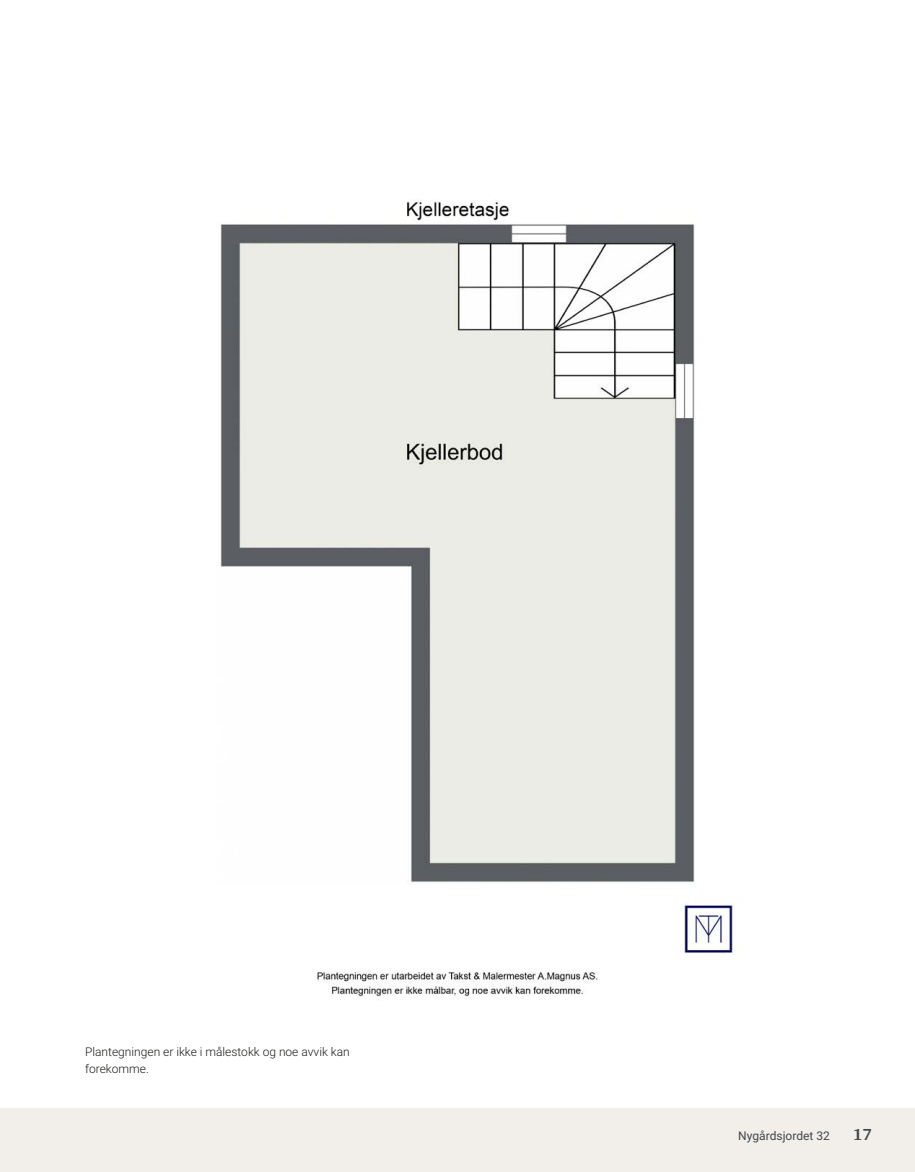
<style>
.page{position:relative;width:915px;height:1172px;background:#fff}
.page>*{position:absolute;margin:0;border:0;box-sizing:border-box;transform-origin:0 0}
.t1{font:700 18px "Arya";color:#414749}
.t2{font:300 12px/16.5px "Roboto";color:#1d1d1b}
.t3{font:12px "Roboto";color:#414749}
</style>
<div class="page">
<img style="left:220px;top:200px;width:519px;height:800px">
<div style="left:0;top:1108px;width:914px;height:64px;background:#f2eeea"></div>
<p class="t2" style="left:85px;top:1043px;width:266px">Plantegningen er ikke i målestokk og noe avvik kan forekomme.</p>
<p class="t3" style="left:738px;top:1127px;width:93px">Nygårdsjordet 32</p>
<h1 class="t1" style="left:852px;top:1123px;width:21px">17</h1>
</div>
